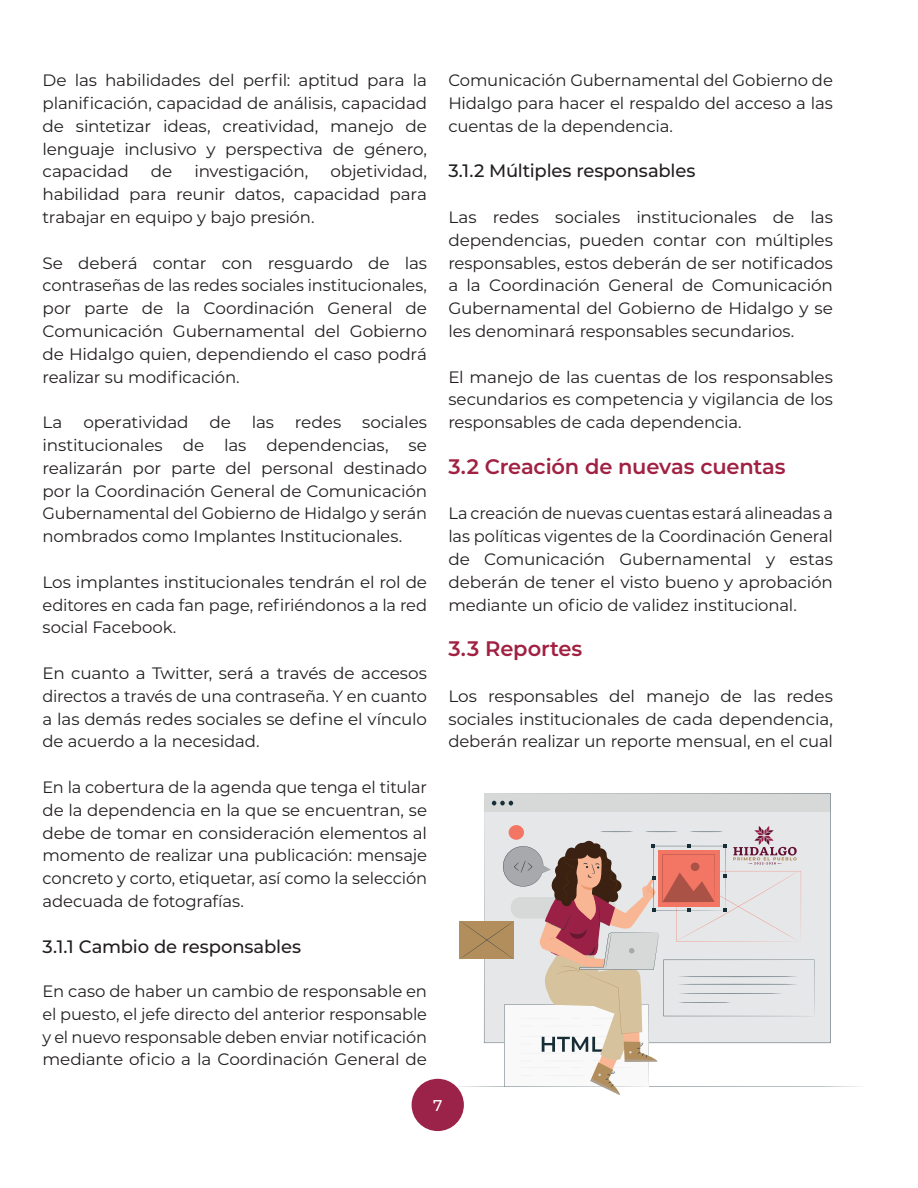
<style>
.page{position:relative;width:918px;height:1188px;background:#fff}
.page>*{position:absolute;margin:0;border:0;box-sizing:border-box;transform-origin:0 0}
.sub_titulo{font:600 21px "Montserrat";letter-spacing:-.01em;color:#a02142}
.Subtitulo2{font:500 18px "Montserrat";letter-spacing:-.01em;color:#231f20}
.texto{font:16.5px/22.8px "Montserrat";letter-spacing:-.01em;color:#231f20;text-align:justify}
.t1{font:500 15.6px "Montserrat";color:#fff}
</style>
<div class="page">
<div style="left:412px;top:1079px;width:52px;height:52px;background:#9b2248;border-radius:50%"></div>
<svg style="left:484px;top:793px;width:347px;height:33px;background:#dbdddd"></svg>
<svg style="left:448px;top:826px;width:412px;height:269px"></svg>
<p class="texto" style="left:43px;top:68px;width:386px">De las habilidades del perfil: aptitud para la planificación, capacidad de análisis, capacidad de sintetizar ideas, creatividad, manejo de lenguaje inclusivo y perspectiva de género, capacidad</p>
<p class="texto" style="left:43px;top:159px;width:386px;text-indent:288px">objetividad, habilidad para reunir datos, capacidad para trabajar en equipo y bajo presión.</p>
<p class="texto" style="left:43px;top:251px;width:386px">Se deberá contar con resguardo de las contraseñas de las redes sociales institucionales, por parte de la Coordinación General de Comunicación Gubernamental del Gobierno de Hidalgo quien, dependiendo el caso podrá realizar su modificación.</p>
<p class="texto" style="left:43px;top:410px;width:22px">La</p>
<p class="texto" style="left:83px;top:410px;width:107px">operatividad</p>
<p class="texto" style="left:209px;top:410px;width:23px">de</p>
<p class="texto" style="left:252px;top:410px;width:24px">las</p>
<p class="texto" style="left:295px;top:410px;width:48px">redes</p>
<p class="texto" style="left:151px;top:159px;width:23px">de</p>
<p class="texto" style="left:195px;top:159px;width:115px">investigación,</p>
<p class="texto" style="left:43px;top:410px;width:386px;text-indent:320px">sociales institucionales de las dependencias, se realizarán por parte del personal destinado por la Coordinación General de Comunicación Gubernamental del Gobierno de Hidalgo y serán nombrados como Implantes Institucionales.</p>
<p class="texto" style="left:43px;top:570px;width:386px">Los implantes institucionales tendrán el rol de editores en cada fan page, refiriéndonos a la red social Facebook.</p>
<p class="texto" style="left:43px;top:661px;width:386px">En cuanto a Twitter, será a través de accesos directos a través de una contraseña. Y en cuanto a las demás redes sociales se define el vínculo de acuerdo a la necesidad.</p>
<p class="texto" style="left:43px;top:775px;width:386px">En la cobertura de la agenda que tenga el titular de la dependencia en la que se encuentran, se debe de tomar en consideración elementos al momento de realizar una publicación: mensaje concreto y corto, etiquetar, así como la selección adecuada de fotografías.</p>
<p class="Subtitulo2" style="left:43px;top:934px;width:260px">3.1.1 Cambio de responsables</p>
<p class="texto" style="left:43px;top:979px;width:386px">En caso de haber un cambio de responsable en el puesto, el jefe directo del anterior responsable y el nuevo responsable deben enviar notificación mediante oficio a la Coordinación General de</p>
<p class="texto" style="left:448px;top:68px;width:386px">Comunicación Gubernamental del Gobierno de Hidalgo para hacer el respaldo del acceso a las cuentas de la dependencia.</p>
<p class="Subtitulo2" style="left:448px;top:158px;width:249px">3.1.2 Múltiples responsables</p>
<p class="texto" style="left:448px;top:205px;width:386px">Las redes sociales institucionales de las dependencias, pueden contar con múltiples responsables, estos deberán de ser notificados a la Coordinación General de Comunicación Gubernamental del Gobierno de Hidalgo y se les denominará responsables secundarios.</p>
<p class="texto" style="left:448px;top:365px;width:386px">El manejo de las cuentas de los responsables secundarios es competencia y vigilancia de los responsables de cada dependencia.</p>
<p class="sub_titulo" style="left:448px;top:451px;width:339px">3.2 Creación de nuevas cuentas</p>
<p class="texto" style="left:448px;top:501px;width:386px">La creación de nuevas cuentas estará alineadas a las políticas vigentes de la Coordinación General de Comunicación Gubernamental y estas deberán de tener el visto bueno y aprobación mediante un oficio de validez institucional.</p>
<p class="sub_titulo" style="left:448px;top:634px;width:136px">3.3 Reportes</p>
<p class="texto" style="left:448px;top:684px;width:386px">Los responsables del manejo de las redes sociales institucionales de cada dependencia, deberán realizar un reporte mensual, en el cual</p>
<p class="t1" style="left:433px;top:1094px;width:11px">7</p>
</div>
